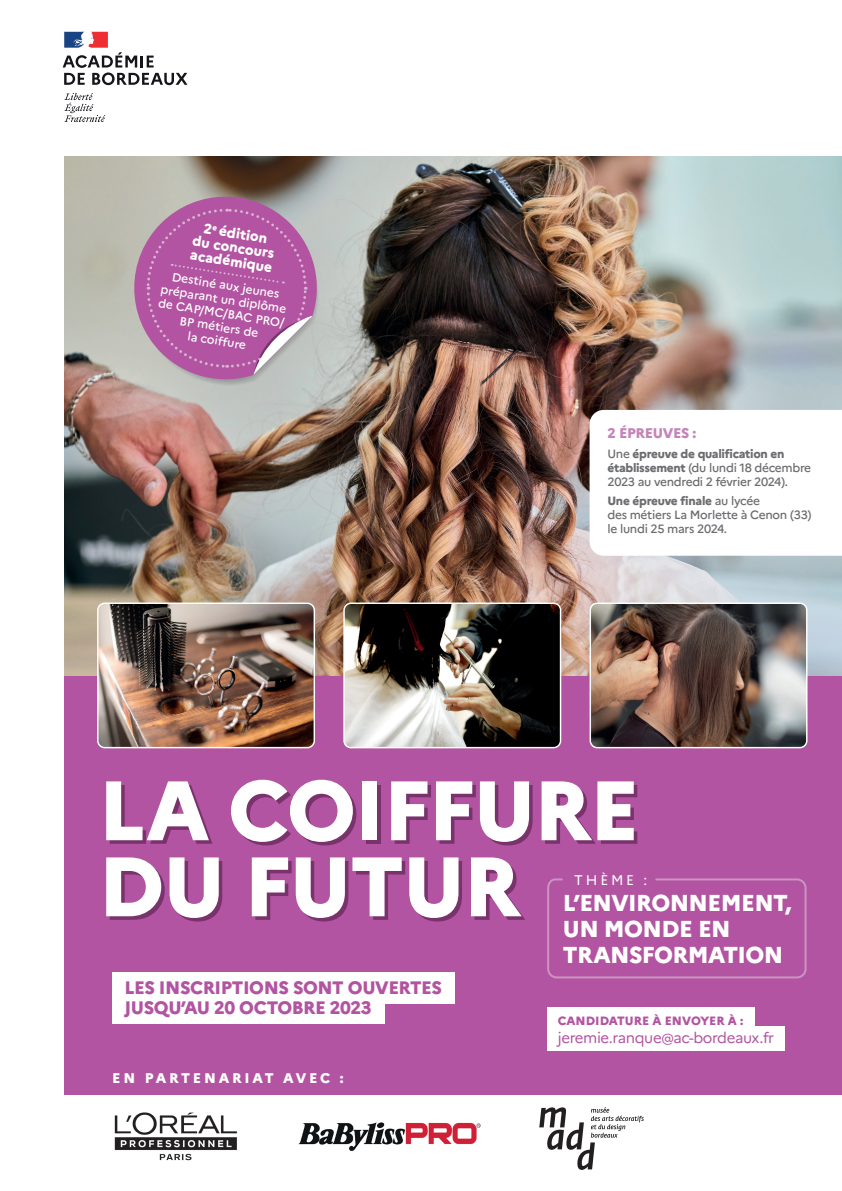
<style>
.page{position:relative;width:842px;height:1191px;background:#fff}
.page>*{position:absolute;margin:0;border:0;box-sizing:border-box;transform-origin:0 0}
.t1{font:800 84px/76px "Marianne";letter-spacing:-.025em;color:#fff}
.t2{font:800 23px/26px "Marianne";letter-spacing:-.025em;color:#fff}
.t3{font:800 18px/20px "Marianne";letter-spacing:-.025em;color:#b254a1}
.t4{font:15px "Marianne";letter-spacing:-.025em;color:#b254a1}
.t5{font:800 14px/14px "Marianne";letter-spacing:.2em;color:#fff;text-align:center}
.t6{font:800 14px "Marianne";letter-spacing:-.025em;color:#c584b8}
.t7{font:14px "Marianne";letter-spacing:.2em;color:#fff}
.t8{font:500 12px/14px "Marianne";letter-spacing:-.025em;color:#6c6d70}
.t9{font:500 12px/14px "Marianne";color:#fff;text-align:center}
.t10{font:800 12px "Marianne";color:#b254a1}
.s1{font-weight:800}
</style>
<div class="page">
<div style="left:64px;top:675px;width:778px;height:419px;background:#b254a1"></div>
<img style="left:64px;top:157px;width:778px;height:518px">
<img style="left:98px;top:603px;width:216px;height:144px">
<div style="left:97px;top:602px;width:218px;height:146px;border:1px solid #fff;border-radius:7px"></div>
<img style="left:590px;top:603px;width:217px;height:144px">
<div style="left:589px;top:602px;width:218px;height:146px;border:1px solid #fff;border-radius:7px"></div>
<img style="left:344px;top:603px;width:216px;height:144px">
<div style="left:343px;top:602px;width:218px;height:146px;border:1px solid #fff;border-radius:7px"></div>
<img style="left:114px;top:1112px;width:123px;height:49px">
<img style="left:298px;top:1122px;width:182px;height:29px">
<img style="left:540px;top:1107px;width:103px;height:62px">
<svg style="left:64px;top:93px;width:41px;height:29px"></svg>
<svg style="left:63px;top:32px;width:124px;height:53px"></svg>
<svg style="left:589px;top:410px;width:253px;height:146px"></svg>
<div style="left:548px;top:1007px;width:206px;height:25px;background:#fff"></div>
<div style="left:548px;top:1026px;width:237px;height:25px;background:#fff"></div>
<div style="left:112px;top:971px;width:342px;height:32px;background:#fff"></div>
<div style="left:112px;top:991px;width:272px;height:32px;background:#fff"></div>
<svg style="left:547px;top:878px;width:260px;height:101px"></svg>
<svg style="left:125px;top:188px;width:198px;height:200px;background:#b57ba8"></svg>
<p class="t5" style="left:196px;top:219px;width:84px;rotate:9deg">2<sup>e</sup> édition du concours académique</p>
<p class="t9" style="left:164px;top:267px;width:129px;rotate:9deg">Destiné aux jeunes préparant un diplôme de CAP/MC/BAC PRO/<br>BP métiers de<br>la coiffure</p>
<p class="t6" style="left:607px;top:422px;width:90px">2 ÉPREUVES :</p>
<p class="t8" style="left:607px;top:445px;width:205px">Une <span class="s1">épreuve de qualification en établissement</span> (du lundi 18 décembre<br>2023 au vendredi 2 février 2024).</p>
<p class="t8" style="left:607px;top:493px;width:206px"><span class="s1">Une épreuve finale</span> au lycée<br>des métiers La Morlette à Cenon (33) le lundi 25 mars 2024.</p>
<h1 class="t1" style="left:98px;top:765px;width:543px">LA COIFFURE<br>DU FUTUR</h1>
<p class="t7" style="left:574px;top:869px;width:75px">THÈME :</p>
<h2 class="t2" style="left:563px;top:887px;width:230px">L’ENVIRONNEMENT,<br>UN MONDE EN<br>TRANSFORMATION</h2>
<h3 class="t3" style="left:124px;top:976px;width:319px">LES INSCRIPTIONS SONT OUVERTES<br>JUSQU’AU 20 OCTOBRE 2023</h3>
<p class="t5" style="left:112px;top:1070px;width:233px">EN PARTENARIAT AVEC :</p>
<p class="t10" style="left:558px;top:1011px;width:187px">CANDIDATURE À ENVOYER À :</p>
<p class="t4" style="left:558px;top:1025px;width:218px">jeremie.ranque@ac-bordeaux.fr</p>
</div>
